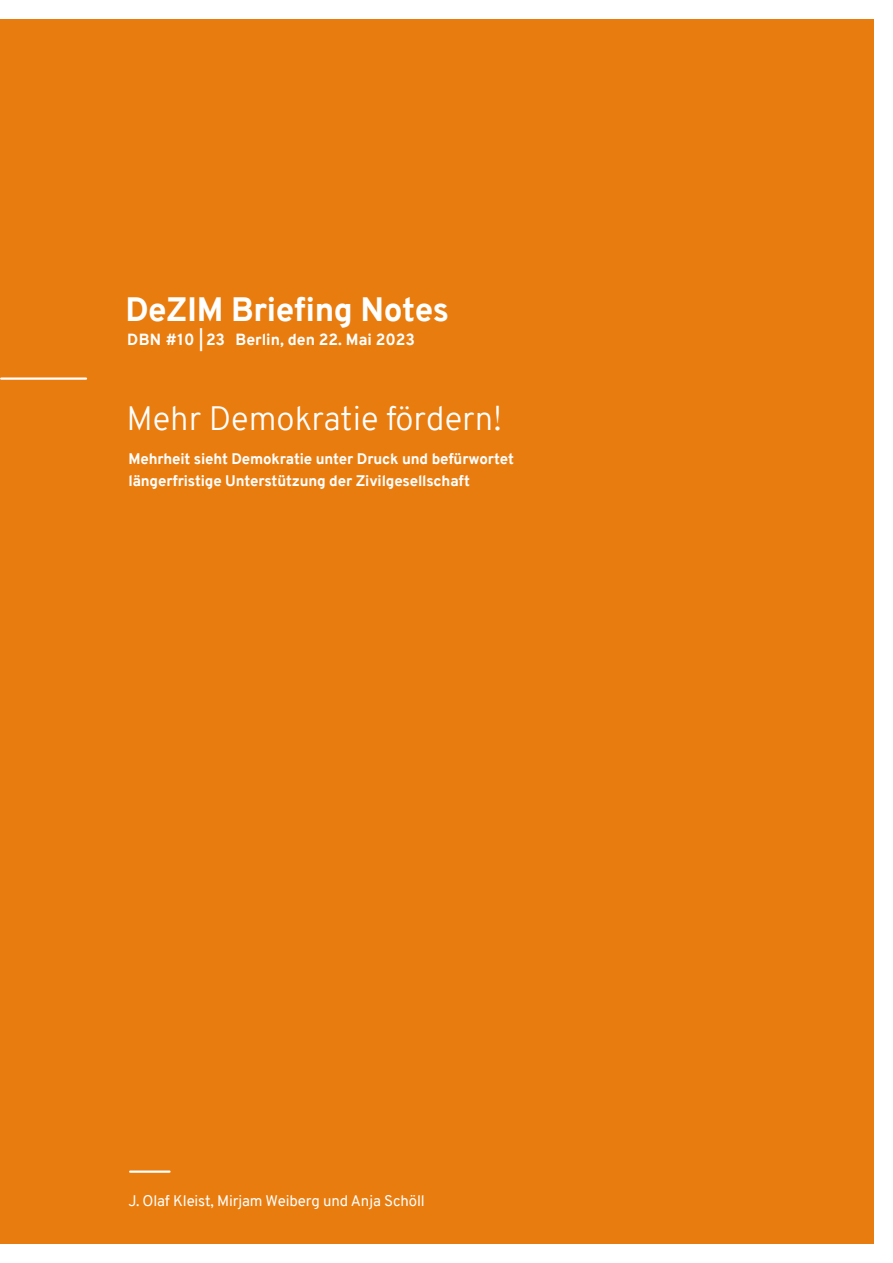
<style>
.page{position:relative;width:893px;height:1263px;background:#fff}
.page>*{position:absolute;margin:0;border:0;box-sizing:border-box;transform-origin:0 0}
.t1{font:300 33px "Overpass";color:#fff}
.t2{font:800 33px "Overpass";letter-spacing:-.015em;color:#fff}
.t3{font:800 15.75px "Overpass";color:#fff}
.t4{font:800 15px/22.5px "Overpass";letter-spacing:-.01em;color:#fff}
.t5{font:15px "Overpass";letter-spacing:-.01em;color:#fff}
.s1{font-family:"Overpass Extra Bold 2";font-weight:400}
</style>
<div class="page">
<div style="left:0;top:19px;width:874px;height:1225px;background:#e97c0e"></div>
<hr style="left:130px;top:1170px;width:40px;height:3px;background:#fff">
<hr style="left:1px;top:377px;width:85px;height:3px;background:#fff">
<h1 class="t2" style="left:126px;top:286px;width:325px">DeZIM Briefing Notes</h1>
<p class="t3" style="left:127px;top:328px;width:289px">DBN <span class="s1">#10 | 23</span> Berlin, den 22. Mai 2023</p>
<h1 class="t1" style="left:126px;top:395px;width:377px">Mehr Demokratie fördern!</h1>
<p class="t4" style="left:128px;top:447px;width:387px">Mehrheit sieht Demokratie unter Druck und befürwortet längerfristige Unterstützung der Zivilgesellschaft</p>
<p class="t5" style="left:129px;top:1190px;width:298px">J. Olaf Kleist, Mirjam Weiberg und Anja Schöll</p>
</div>
